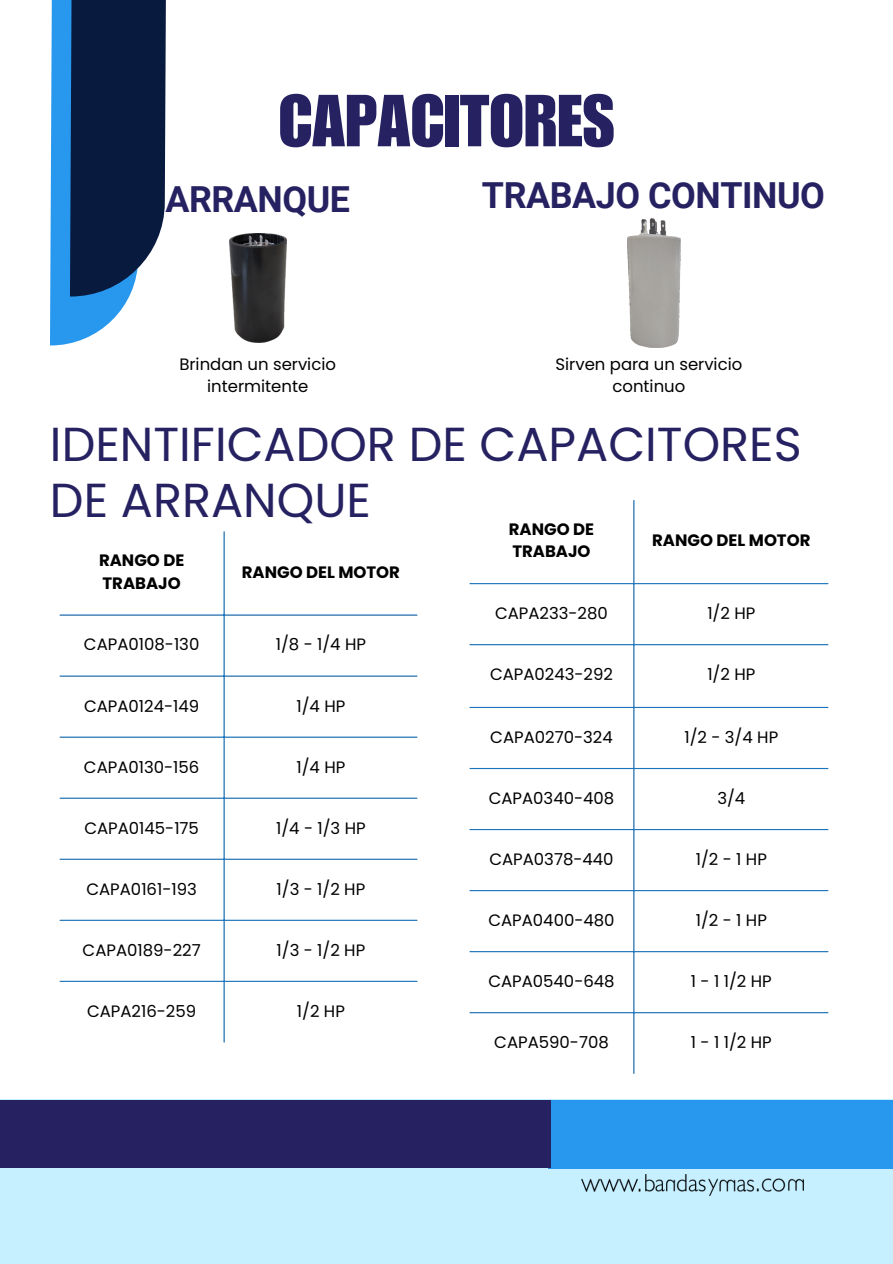
<style>
.page{position:relative;width:893px;height:1264px;background:#fff}
.page>*{position:absolute;margin:0;border:0;box-sizing:border-box;transform-origin:0 0}
.t1{font:72px "Impact LT Std";color:#262262}
.t2{font:47.7px/56.2px "Poppins";color:#262262}
.t3{font:700 35.85px "Roboto";letter-spacing:-.015em;color:#262262}
.t4{font:16.5px/22.5px "Poppins";color:#000;text-align:center}
.t5{font:700 16.5px/22.5px "Poppins";color:#000}
</style>
<div class="page">
<div style="left:0;top:1099px;width:892px;height:164px;background:#c6f0ff"></div>
<div style="left:548px;top:1099px;width:344px;height:69px;background:#2898ee"></div>
<div style="left:0;top:1100px;width:550px;height:68px;background:#262262"></div>
<img style="left:582px;top:1174px;width:221px;height:21px">
<svg style="left:50px;top:0;width:116px;height:345px;background:#2d527d"></svg>
<hr style="left:223px;top:531px;width:1px;height:511px;background:#1b75bc">
<hr style="left:60px;top:614px;width:357px;height:1px;background:#1b75bc">
<hr style="left:60px;top:675px;width:357px;height:1px;background:#1b75bc">
<hr style="left:60px;top:736px;width:357px;height:1px;background:#1b75bc">
<hr style="left:60px;top:797px;width:357px;height:1px;background:#1b75bc">
<hr style="left:60px;top:858px;width:357px;height:1px;background:#1b75bc">
<hr style="left:60px;top:919px;width:357px;height:1px;background:#1b75bc">
<hr style="left:60px;top:980px;width:357px;height:1px;background:#1b75bc">
<hr style="left:633px;top:500px;width:1px;height:573px;background:#1b75bc">
<hr style="left:469px;top:583px;width:359px;height:1px;background:#1b75bc">
<hr style="left:469px;top:644px;width:359px;height:1px;background:#1b75bc">
<hr style="left:469px;top:707px;width:359px;height:1px;background:#1b75bc">
<hr style="left:469px;top:768px;width:359px;height:1px;background:#1b75bc">
<hr style="left:469px;top:829px;width:359px;height:1px;background:#1b75bc">
<hr style="left:469px;top:890px;width:359px;height:1px;background:#1b75bc">
<hr style="left:469px;top:951px;width:359px;height:1px;background:#1b75bc">
<hr style="left:469px;top:1012px;width:359px;height:1px;background:#1b75bc">
<img style="left:229px;top:234px;width:57px;height:109px">
<img style="left:628px;top:218px;width:52px;height:129px">
<p class="t1" style="left:278px;top:95px;width:337px">CAPACITORES</p>
<p class="t3" style="left:165px;top:178px;width:186px">ARRANQUE</p>
<p class="t3" style="left:482px;top:175px;width:344px">TRABAJO CONTINUO</p>
<p class="t4" style="left:179px;top:353px;width:158px">Brindan un servicio intermitente</p>
<p class="t4" style="left:555px;top:353px;width:188px">Sirven para un servicio continuo</p>
<p class="t2" style="left:50px;top:416px;width:753px">IDENTIFICADOR DE CAPACITORES<br>DE ARRANQUE</p>
<p class="t5" style="left:99px;top:549px;width:87px">RANGO DE<br>TRABAJO</p>
<p class="t5" style="left:242px;top:560px;width:160px">RANGO DEL MOTOR</p>
<p class="t5" style="left:509px;top:518px;width:87px">RANGO DE<br>TRABAJO</p>
<p class="t5" style="left:652px;top:529px;width:160px">RANGO DEL MOTOR</p>
<p class="t4" style="left:84px;top:633px;width:117px">CAPA0108-130</p>
<p class="t4" style="left:276px;top:633px;width:92px">1/8 - 1/4 HP</p>
<p class="t4" style="left:84px;top:694px;width:117px">CAPA0124-149</p>
<p class="t4" style="left:296px;top:694px;width:50px">1/4 HP</p>
<p class="t4" style="left:84px;top:755px;width:117px">CAPA0130-156</p>
<p class="t4" style="left:296px;top:755px;width:50px">1/4 HP</p>
<p class="t4" style="left:84px;top:816px;width:116px">CAPA0145-175</p>
<p class="t4" style="left:276px;top:816px;width:91px">1/4 - 1/3 HP</p>
<p class="t4" style="left:86px;top:877px;width:112px">CAPA0161-193</p>
<p class="t4" style="left:276px;top:877px;width:90px">1/3 - 1/2 HP</p>
<p class="t4" style="left:83px;top:938px;width:119px">CAPA0189-227</p>
<p class="t4" style="left:276px;top:938px;width:90px">1/3 - 1/2 HP</p>
<p class="t4" style="left:87px;top:999px;width:111px">CAPA216-259</p>
<p class="t4" style="left:297px;top:999px;width:49px">1/2 HP</p>
<p class="t4" style="left:495px;top:602px;width:114px">CAPA233-280</p>
<p class="t4" style="left:707px;top:602px;width:49px">1/2 HP</p>
<p class="t4" style="left:490px;top:663px;width:124px">CAPA0243-292</p>
<p class="t4" style="left:707px;top:663px;width:49px">1/2 HP</p>
<p class="t4" style="left:490px;top:726px;width:124px">CAPA0270-324</p>
<p class="t4" style="left:684px;top:726px;width:95px">1/2 - 3/4 HP</p>
<p class="t4" style="left:488px;top:787px;width:127px">CAPA0340-408</p>
<p class="t4" style="left:717px;top:787px;width:29px">3/4</p>
<p class="t4" style="left:489px;top:848px;width:126px">CAPA0378-440</p>
<p class="t4" style="left:695px;top:848px;width:73px">1/2 - 1 HP</p>
<p class="t4" style="left:488px;top:909px;width:128px">CAPA0400-480</p>
<p class="t4" style="left:695px;top:909px;width:73px">1/2 - 1 HP</p>
<p class="t4" style="left:488px;top:970px;width:128px">CAPA0540-648</p>
<p class="t4" style="left:690px;top:970px;width:82px">1-11/2HP</p>
<p class="t4" style="left:494px;top:1031px;width:116px">CAPA590-708</p>
<p class="t4" style="left:690px;top:1031px;width:82px">1-11/2HP</p>
</div>
